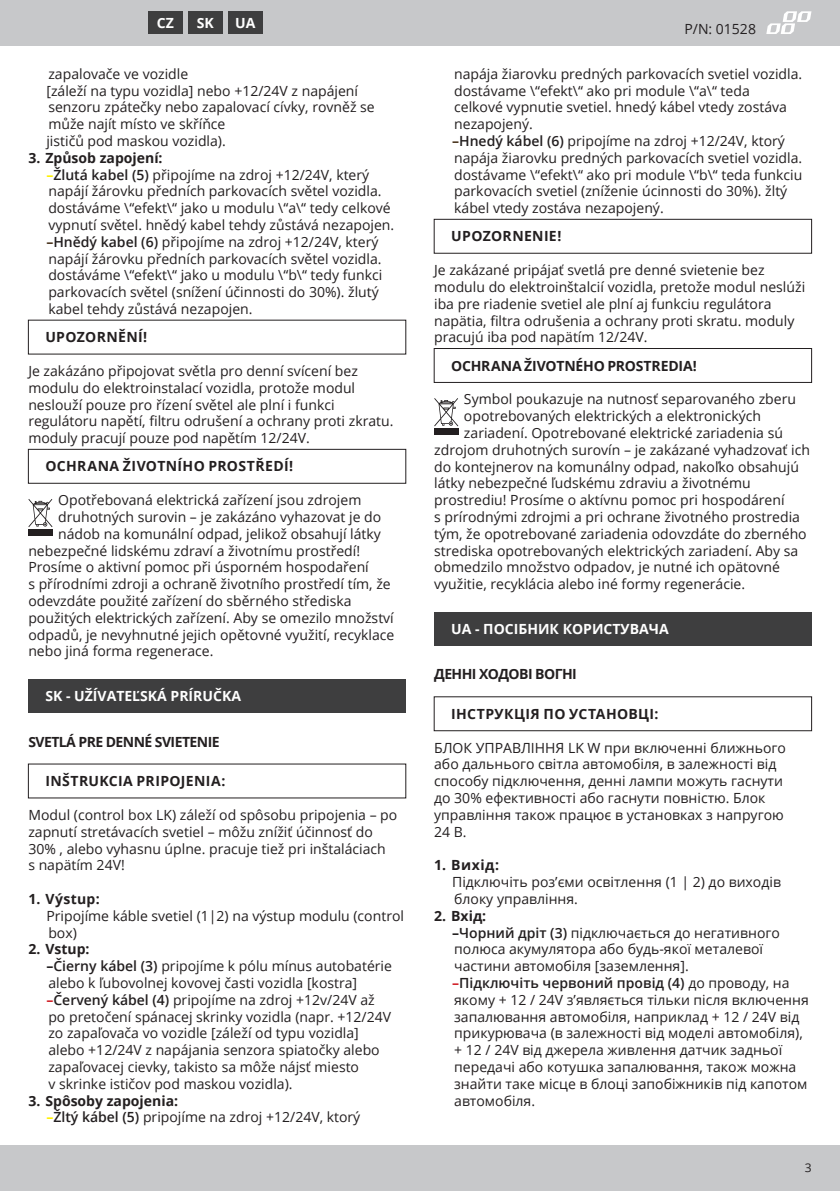
<style>
.page{position:relative;width:840px;height:1191px;background:#fff}
.page>*{position:absolute;margin:0;border:0;box-sizing:border-box;transform-origin:0 0}
.Lista_drugi_poziom{font:14px/16.8px "Open Sans";color:#231f20}
.Tekst{font:14px/16.8px "Open Sans";color:#231f20}
.Nagłówek_ROZDZIAŁU{font:700 14px "Open Sans";letter-spacing:.02em;color:#231f20}
.Jezyk{font:700 14px "Open Sans";color:#fff}
.Nazwa_produktu{font:700 14px "Open Sans";letter-spacing:-.04em;color:#231f20}
.Nagłówek_ROZDZIAŁU-2{font:700 14px "Open Sans";color:#231f20}
.Nagłówek_ROZDZIAŁU-3{font:700 14px "Open Sans";letter-spacing:-.01em;color:#231f20}
.Jezyk_Ikona{font:700 14px "Open Sans";color:#fff}
.t1{font:12px "Open Sans";color:#231f20}
.s1{font-weight:700;color:#fff101}
.s2{font-weight:600}
.s3{font-weight:700;color:#4c3721}
.s4{font-weight:700}
.s5{font-weight:700;color:#d1232a}
</style>
<div class="page">
<div style="left:0;top:0;width:839px;height:45px;background:#c7c8ca"></div>
<div style="left:0;top:1145px;width:839px;height:46px;background:#c7c8ca"></div>
<svg style="left:766px;top:11px;width:45px;height:23px"></svg>
<div style="left:28px;top:449px;width:378px;height:35px;border:1px solid #231f20"></div>
<div style="left:28px;top:679px;width:377px;height:34px;background:#3e3e3f"></div>
<svg style="left:28px;top:499px;width:24px;height:28px"></svg>
<div style="left:28px;top:529px;width:24px;height:6px;background:#231f20"></div>
<div style="left:433px;top:219px;width:378px;height:35px;border:1px solid #231f20"></div>
<div style="left:433px;top:348px;width:378px;height:35px;border:1px solid #231f20"></div>
<div style="left:434px;top:612px;width:377px;height:34px;background:#3e3e3f"></div>
<div style="left:433px;top:696px;width:378px;height:35px;border:1px solid #231f20"></div>
<svg style="left:434px;top:398px;width:24px;height:28px"></svg>
<div style="left:434px;top:428px;width:24px;height:6px;background:#231f20"></div>
<div style="left:188px;top:11px;width:34px;height:23px;background:#3e3e3f"></div>
<div style="left:148px;top:11px;width:34px;height:23px;background:#3e3e3f"></div>
<div style="left:228px;top:11px;width:34px;height:23px;background:#3e3e3f"></div>
<p class="Jezyk_Ikona" style="left:157px;top:13px;width:19px">CZ</p>
<p class="Jezyk_Ikona" style="left:197px;top:13px;width:19px">SK</p>
<p class="Jezyk_Ikona" style="left:235px;top:13px;width:22px">UA</p>
<p class="Lista_drugi_poziom" style="left:48px;top:65px;width:141px">zapalovače ve vozidle</p>
<p class="Lista_drugi_poziom" style="left:46px;top:82px;width:330px">[záleží na typu vozidla] nebo +12/24V z napájení senzoru zpátečky nebo zapalovací cívky, rovněž se může najít místo ve skříňce</p>
<p class="Lista_drugi_poziom" style="left:46px;top:132px;width:181px">jističů pod maskou vozidla).</p>
<p class="Nagłówek_ROZDZIAŁU-2" style="left:28px;top:148px;width:136px">3. Způsob zapojení:</p>
<p class="Lista_drugi_poziom" style="left:46px;top:166px;width:349px"><span class="s1">–</span><span class="s2">Žlutá kabel (5)</span> připojíme na zdroj +12/24V, který napájí žárovku předních parkovacích světel vozidla. dostáváme \“efekt\“ jako u modulu \“a\“ tedy celkové vypnutí světel. hnědý kabel tehdy zůstává nezapojen.</p>
<p class="Lista_drugi_poziom" style="left:46px;top:233px;width:337px"><span class="s3">–</span><span class="s2">Hnědý kabel (6)</span> připojíme na zdroj +12/24V, který napájí žárovku předních parkovacích světel vozidla. dostáváme \“efekt\“ jako u modulu \“b\“ tedy funkci parkovacích světel (snížení účinnosti do 30%). žlutý kabel tehdy zůstává nezapojen.</p>
<p class="Nagłówek_ROZDZIAŁU" style="left:45px;top:327px;width:103px">UPOZORNĚNÍ!</p>
<p class="Tekst" style="left:28px;top:362px;width:366px">Je zakázáno připojovat světla pro denní svícení bez modulu do elektroinstalací vozidla, protože modul neslouží pouze pro řízení světel ale plní i funkci regulátoru napětí, fi ltru odrušení a ochrany proti zkratu. moduly pracují pouze pod napětím 12/24V.</p>
<p class="Nagłówek_ROZDZIAŁU" style="left:45px;top:456px;width:249px">OCHRANA ŽIVOTNÍHO PROSTŘEDÍ!</p>
<p class="Tekst" style="left:58px;top:491px;width:304px">Opotřebovaná elektrická zařízení jsou zdrojem</p>
<p class="Tekst" style="left:58px;top:508px;width:324px">druhotných surovin – je zakázáno vyhazovat je do</p>
<p class="Tekst" style="left:58px;top:525px;width:324px">nádob na komunální odpad, jelikož obsahují látky</p>
<p class="Tekst" style="left:28px;top:542px;width:333px">nebezpečné lidskému zdraví a životnímu prostředí!</p>
<p class="Tekst" style="left:28px;top:558px;width:342px">Prosíme o aktivní pomoc při úsporném hospodaření</p>
<p class="Tekst" style="left:28px;top:575px;width:364px">s přírodními zdroji a ochraně životního prostředí tím, že</p>
<p class="Tekst" style="left:28px;top:592px;width:324px">odevzdáte použité zařízení do sběrného střediska</p>
<p class="Tekst" style="left:28px;top:609px;width:367px">použitých elektrických zařízení. Aby se omezilo množství</p>
<p class="Tekst" style="left:28px;top:626px;width:367px">odpadů, je nevyhnutné jejich opětovné využití, recyklace</p>
<p class="Tekst" style="left:28px;top:642px;width:186px">nebo jiná forma regenerace.</p>
<p class="Jezyk" style="left:45px;top:686px;width:197px">SK - UŽÍVATEĽSKÁ PRÍRUČKA</p>
<p class="Nazwa_produktu" style="left:28px;top:731px;width:193px">SVETLÁ PRE DENNÉ SVIETENIE</p>
<p class="Nagłówek_ROZDZIAŁU" style="left:45px;top:771px;width:181px">INŠTRUKCIA PRIPOJENIA:</p>
<p class="Tekst" style="left:28px;top:806px;width:370px">Modul (control box LK) záleží od spôsobu pripojenia – po zapnutí stretávacích svetiel – môžu znížiť účinnosť do 30% , alebo vyhasnu úplne. pracuje tiež pri inštaláciach<br>s napätím 24V!</p>
<p class="Nagłówek_ROZDZIAŁU" style="left:28px;top:889px;width:73px">1. Výstup:</p>
<p class="Lista_drugi_poziom" style="left:46px;top:907px;width:359px">Pripojíme káble svetiel (1|2) na výstup modulu (control box)</p>
<p class="Nagłówek_ROZDZIAŁU" style="left:28px;top:939px;width:63px">2. Vstup:</p>
<p class="Lista_drugi_poziom" style="left:46px;top:957px;width:347px"><span class="s4">–</span><span class="s2">Čierny kábel (3)</span> pripojíme k pólu mínus autobatérie alebo k ľubovolnej kovovej časti vozidla [kostra]</p>
<p class="Lista_drugi_poziom" style="left:46px;top:991px;width:346px"><span class="s5">–</span><span class="s2">Červený kábel (4)</span> pripojíme na zdroj +12v/24V až po pretočení spánacej skrinky vozidla (napr. +12/24V zo zapaľovača vo vozidle [záleží od typu vozidla] alebo +12/24V z napájania senzora spiatočky alebo zapaľovacej cievky, takisto sa môže nájsť miesto<br>v skrinke ističov pod maskou vozidla).</p>
<p class="Nagłówek_ROZDZIAŁU-2" style="left:28px;top:1090px;width:151px">3. Spôsoby zapojenia:</p>
<p class="Lista_drugi_poziom" style="left:46px;top:1108px;width:315px"><span class="s1">–</span><span class="s2">Žltý kábel (5)</span> pripojíme na zdroj +12/24V, ktorý</p>
<p class="Lista_drugi_poziom" style="left:684px;top:20px;width:73px">P/N: 01528</p>
<p class="Lista_drugi_poziom" style="left:454px;top:65px;width:349px">napája žiarovku predných parkovacích svetiel vozidla. dostávame \“efekt\“ ako pri module \“a\“ teda<br>celkové vypnutie svetiel. hnedý kábel vtedy zostáva nezapojený.</p>
<p class="Lista_drugi_poziom" style="left:452px;top:132px;width:351px"><span class="s3">–</span><span class="s2">Hnedý kábel (6)</span> pripojíme na zdroj +12/24V, ktorý napája žiarovku predných parkovacích svetiel vozidla. dostávame \“efekt\“ ako pri module \“b\“ teda funkciu parkovacích svetiel (zníženie úcinnosti do 30%). žltý kábel vtedy zostáva nezapojený.</p>
<p class="Nagłówek_ROZDZIAŁU" style="left:451px;top:226px;width:112px">UPOZORNENIE!</p>
<p class="Tekst" style="left:434px;top:261px;width:372px">Je zakázané pripájať svetlá pre denné svietenie bez modulu do elektroinštalcií vozidla, pretože modul neslúži iba pre riadenie svetiel ale plní aj funkciu regulátora napätia, fi ltra odrušenia a ochrany proti skratu. moduly pracujú iba pod napätím 12/24V.</p>
<p class="Nagłówek_ROZDZIAŁU-3" style="left:451px;top:355px;width:247px">OCHRANA ŽIVOTNÉHO PROSTREDIA!</p>
<p class="Tekst" style="left:463px;top:390px;width:333px">Symbol poukazuje na nutnosť separovaného zberu</p>
<p class="Tekst" style="left:463px;top:407px;width:298px">opotrebovaných elektrických a elektronických</p>
<p class="Tekst" style="left:463px;top:424px;width:320px">zariadení. Opotrebované elektrické zariadenia sú</p>
<p class="Tekst" style="left:434px;top:441px;width:377px">zdrojom druhotných surovín – je zakázané vyhadzovať ich</p>
<p class="Tekst" style="left:434px;top:458px;width:366px">do kontejnerov na komunálny odpad, nakoľko obsahujú</p>
<p class="Tekst" style="left:434px;top:474px;width:318px">látky nebezpečné ľudskému zdraviu a životnému</p>
<p class="Tekst" style="left:434px;top:491px;width:352px">prostrediu! Prosíme o aktívnu pomoc pri hospodárení</p>
<p class="Tekst" style="left:434px;top:508px;width:367px">s prírodnými zdrojmi a pri ochrane životného prostredia</p>
<p class="Tekst" style="left:434px;top:525px;width:374px">tým, že opotrebované zariadenia odovzdáte do zberného</p>
<p class="Tekst" style="left:434px;top:542px;width:365px">strediska opotrebovaných elektrických zariadení. Aby sa</p>
<p class="Tekst" style="left:434px;top:558px;width:347px">obmedzilo množstvo odpadov, je nutné ich opätovné</p>
<p class="Tekst" style="left:434px;top:575px;width:312px">využitie, recyklácia alebo iné formy regenerácie.</p>
<p class="Jezyk" style="left:451px;top:619px;width:219px">UA - ПОСІБНИК КОРИСТУВАЧА</p>
<p class="Nazwa_produktu" style="left:434px;top:664px;width:144px">ДЕННІ ХОДОВІ ВОГНІ</p>
<p class="Nagłówek_ROZDZIAŁU" style="left:451px;top:704px;width:209px">ІНСТРУКЦІЯ ПО УСТАНОВЦІ:</p>
<p class="Tekst" style="left:434px;top:739px;width:353px">БЛОК УПРАВЛІННЯ LK W при включенні ближнього або дальнього світла автомобіля, в залежності від способу підключення, денні лампи можуть гаснути до 30% ефективності або гаснути повністю. Блок управління також працює в установках з напругою 24 В.</p>
<p class="Nagłówek_ROZDZIAŁU" style="left:434px;top:855px;width:66px">1. Вихід:</p>
<p class="Lista_drugi_poziom" style="left:452px;top:873px;width:330px">Підключіть роз’єми освітлення (1 | 2) до виходів блоку управління.</p>
<p class="Nagłówek_ROZDZIAŁU" style="left:434px;top:905px;width:54px">2. Вхід:</p>
<p class="Lista_drugi_poziom" style="left:452px;top:923px;width:329px"><span class="s4">–</span><span class="s2">Чорний дріт (3)</span> підключається до негативного полюса акумулятора або будь-якої металевої частини автомобіля [заземлення].</p>
<p class="Lista_drugi_poziom" style="left:452px;top:974px;width:358px"><span class="s5">–</span><span class="s2">Підключіть червоний провід (4)</span> до проводу, на якому + 12 / 24V з’являється тільки після включення запалювання автомобіля, наприклад + 12 / 24V від прикурювача (в залежності від моделі автомобіля), + 12 / 24V від джерела живлення датчик задньої передачі або котушка запалювання, також можна знайти таке місце в блоці запобіжників під капотом автомобіля.</p>
<p class="t1" style="left:804px;top:1159px;width:8px">3</p>
</div>
